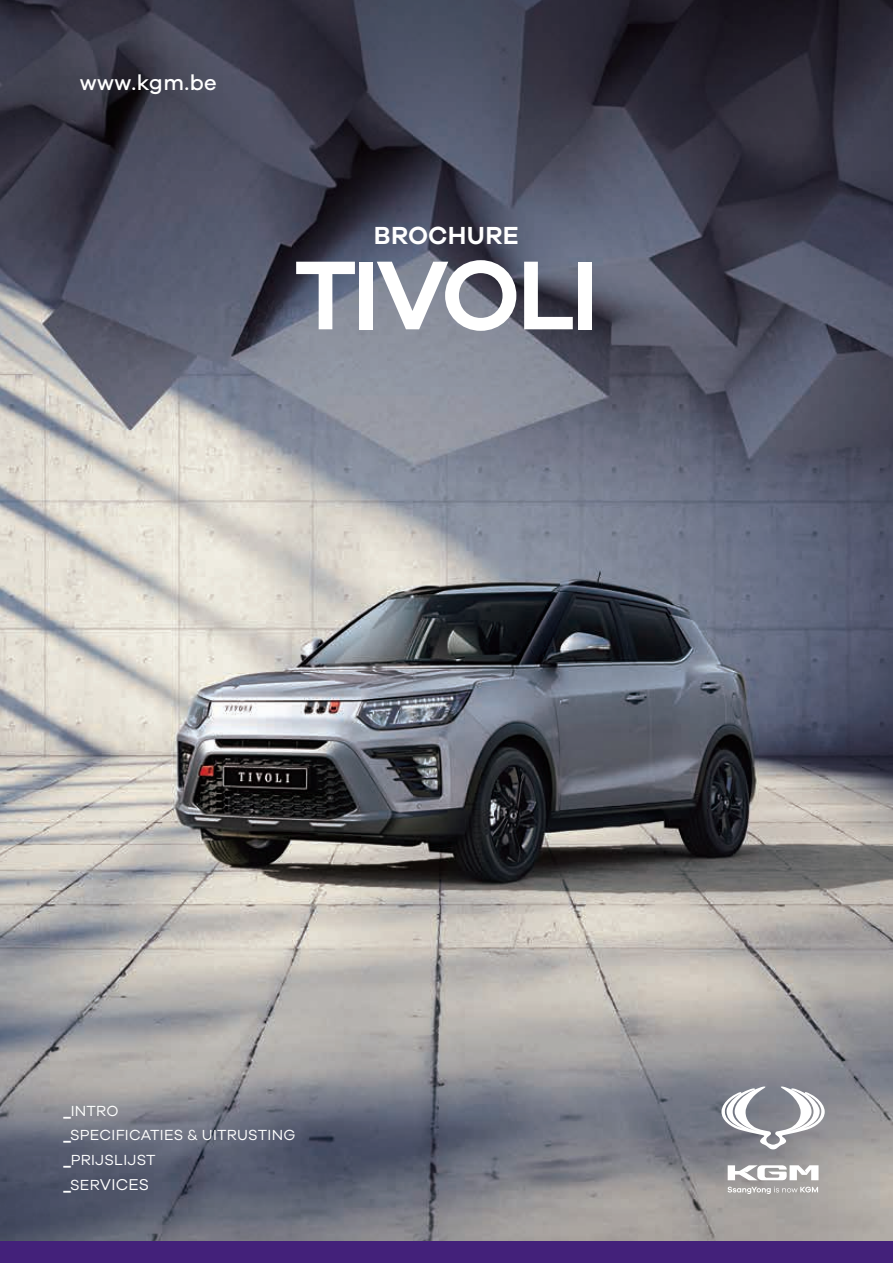
<style>
.page{position:relative;width:893px;height:1263px;background:#fff}
.page>*{position:absolute;margin:0;border:0;box-sizing:border-box;transform-origin:0 0}
.t1{font:600 100.95px "Galano Grotesque";letter-spacing:-.045em;color:#fff}
.t2{font:600 25.5px "Galano Grotesque";letter-spacing:.01em;color:#fff}
.t3{font:500 21.75px "Galano Grotesque";letter-spacing:.02em;color:#fff}
.t4{font:16.2px "Galano Grotesque";letter-spacing:.015em;color:#fff}
.t5{font:15.15px/24.2px "Galano Grotesque";letter-spacing:.015em;color:#fff}
.s1{font-weight:700}
.s2{font-weight:700;font-size:15.15px}
.s3{font-size:15.15px}
</style>
<div class="page">
<img style="left:0;top:0;width:893px;height:1242px">
<svg style="left:721px;top:1086px;width:104px;height:63px"></svg>
<svg style="left:728px;top:1165px;width:90px;height:15px"></svg>
<svg style="left:728px;top:1186px;width:90px;height:8px"></svg>
<div style="left:0;top:1242px;width:893px;height:21px;background:#43217a"></div>
<h3 class="t3" style="left:80px;top:70px;width:138px">www.kgm.be</h3>
<h2 class="t2" style="left:374px;top:220px;width:147px">BROCHURE</h2>
<h1 class="t1" style="left:294px;top:234px;width:306px">TIVOLI</h1>
<p class="t5" style="left:63px;top:1099px;width:234px"><span class="s1">_</span>INTRO<br><span class="s1">_</span>SPECIFICATIES &amp; UITRUSTING <span class="s1">_</span>PRIJSLIJST</p>
<p class="t4" style="left:63px;top:1175px;width:88px"><span class="s2">_</span><span class="s3">SER</span>VICES</p>
</div>
